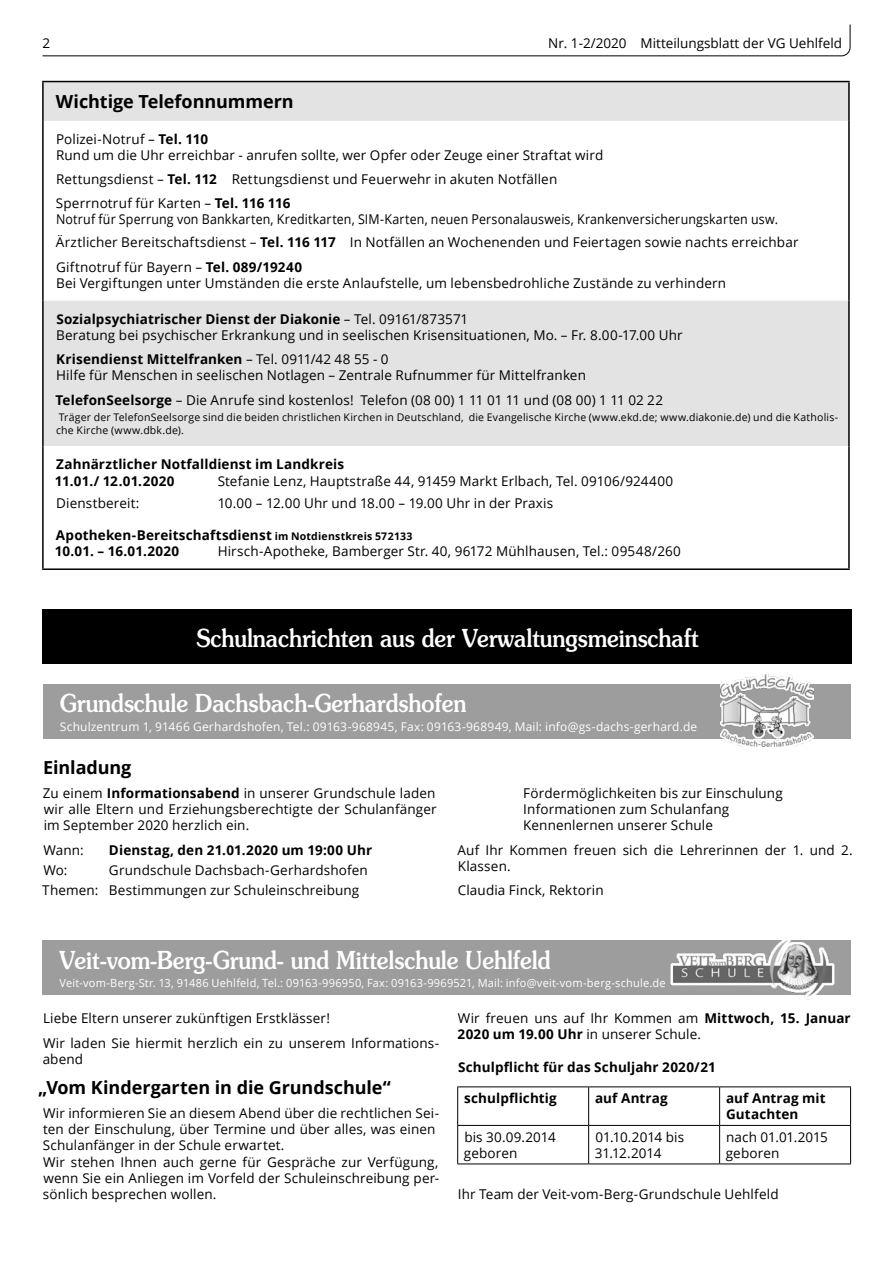
<style>
.page{position:relative;width:893px;height:1263px;background:#fff}
.page>*{position:absolute;margin:0;border:0;box-sizing:border-box;transform-origin:0 0}
.t1{font:500 24.75px "Souvenir";color:#fff;scale:.89 1}
.t2{font:700 18px "Open Sans";letter-spacing:-.005em;color:#000}
.t3{font:13.5px/16.2px "Open Sans";letter-spacing:.01em;color:#000}
.t4{font:13.5px/24px "Open Sans";letter-spacing:.01em;color:#000;scale:.92 1}
.t5{font:700 13.5px/16.2px "Open Sans";letter-spacing:.01em;color:#000}
.t6{font:12px "Open Sans";letter-spacing:.015em;color:#fff}
.t7{font:11.25px "Open Sans";letter-spacing:.02em;color:#fff}
.t8{font:10.5px/12.6px "Open Sans";letter-spacing:.02em;color:#000}
.s1{font-weight:700}
.s2{font-size:10.5px}
</style>
<div class="page">
<svg style="left:42px;top:24px;width:809px;height:33px"></svg>
<div style="left:43px;top:609px;width:809px;height:55px;background:#000"></div>
<div style="left:43px;top:940px;width:808px;height:55px;background:#9d9d9d"></div>
<img style="left:670px;top:937px;width:165px;height:63px">
<hr style="left:457px;top:1086px;width:132px;height:1px;background:#000">
<hr style="left:589px;top:1086px;width:131px;height:1px;background:#000">
<hr style="left:720px;top:1086px;width:131px;height:1px;background:#000">
<hr style="left:457px;top:1125px;width:132px;height:1px;background:#000">
<hr style="left:589px;top:1125px;width:131px;height:1px;background:#000">
<hr style="left:720px;top:1125px;width:131px;height:1px;background:#000">
<hr style="left:457px;top:1163px;width:132px;height:1px;background:#000">
<hr style="left:589px;top:1163px;width:131px;height:1px;background:#000">
<hr style="left:720px;top:1163px;width:131px;height:1px;background:#000">
<hr style="left:457px;top:1087px;width:1px;height:38px;background:#000">
<hr style="left:457px;top:1126px;width:1px;height:37px;background:#000">
<hr style="left:588px;top:1087px;width:1px;height:38px;background:#000">
<hr style="left:719px;top:1087px;width:1px;height:38px;background:#000">
<hr style="left:850px;top:1087px;width:1px;height:38px;background:#000">
<hr style="left:588px;top:1126px;width:1px;height:37px;background:#000">
<hr style="left:719px;top:1126px;width:1px;height:37px;background:#000">
<hr style="left:850px;top:1126px;width:1px;height:37px;background:#000">
<div style="left:43px;top:684px;width:808px;height:54px;background:#9d9d9d"></div>
<img style="left:720px;top:675px;width:93px;height:72px">
<svg style="left:44px;top:82px;width:804px;height:364px;fill:#e3e3e3"></svg>
<hr style="left:42px;top:81px;width:808px;height:1px;background:#000">
<hr style="left:42px;top:82px;width:2px;height:39px;background:#000">
<hr style="left:848px;top:82px;width:2px;height:39px;background:#000">
<hr style="left:42px;top:121px;width:2px;height:180px;background:#000">
<hr style="left:848px;top:121px;width:2px;height:180px;background:#000">
<hr style="left:42px;top:301px;width:2px;height:145px;background:#000">
<hr style="left:848px;top:301px;width:2px;height:145px;background:#000">
<hr style="left:42px;top:446px;width:2px;height:122px;background:#000">
<hr style="left:848px;top:446px;width:2px;height:122px;background:#000">
<hr style="left:42px;top:568px;width:808px;height:2px;background:#000">
<p class="t3" style="left:43px;top:34px;width:9px">2</p>
<p class="t3" style="left:548px;top:34px;width:295px">Nr. 1-2/2020 Mitteilungsblatt der VG Uehlfeld</p>
<h2 class="t2" style="left:56px;top:89px;width:239px">Wichtige Telefonnummern</h2>
<p class="t3" style="left:56px;top:131px;width:549px">Polizei-Notruf – <span class="s1">Tel. 110<br></span>Rund um die Uhr erreichbar - anrufen sollte, wer Opfer oder Zeuge einer Straftat wird</p>
<p class="t3" style="left:56px;top:167px;width:503px;line-height:23.7px">Rettungsdienst – <span class="s1">Tel. 112</span> Rettungsdienst und Feuerwehr in akuten Notfällen<br>Sperrnotruf für Karten – <span class="s1">Tel. 116 116</span></p>
<p class="t4" style="left:56px;top:206px;width:809px">Notruf für Sperrung von Bankkarten, Kreditkarten, SIM-Karten, neuen Personalausweis, Krankenversicherungskarten usw.<br>Ärztlicher Bereitschaftsdienst – <span class="s1">Tel. 116 117</span> In Notfällen an Wochenenden und Feiertagen sowie nachts erreichbar<br>Giftnotruf für Bayern – <span class="s1">Tel. 089/19240</span></p>
<p class="t3" style="left:56px;top:275px;width:672px">Bei Vergiftungen unter Umständen die erste Anlaufstelle, um lebensbedrohliche Zustände zu verhindern</p>
<p class="t3" style="left:56px;top:310px;width:628px"><span class="s1">Sozialpsychiatrischer Dienst der Diakonie</span> – Tel. 09161/873571<br>Beratung bei psychischer Erkrankung und in seelischen Krisensituationen, Mo. – Fr. 8.00-17.00 Uhr</p>
<p class="t3" style="left:56px;top:351px;width:531px"><span class="s1">Krisendienst Mittelfranken</span> – Tel. 0911/42 48 55 - 0<br>Hilfe für Menschen in seelischen Notlagen – Zentrale Rufnummer für Mittelfranken</p>
<p class="t3" style="left:55px;top:391px;width:609px"><span class="s1">TelefonSeelsorge</span> – Die Anrufe sind kostenlos! Telefon (08 00) 1 11 01 11 und (08 00) 1 11 02 22</p>
<p class="t8" style="left:56px;top:411px;width:784px">Träger der TelefonSeelsorge sind die beiden christlichen Kirchen in Deutschland, die Evangelische Kirche (www.ekd.de; www.diakonie.de) und die Katholis&shy;che Kirche (www.dbk.de).</p>
<p class="t5" style="left:55px;top:456px;width:291px">Zahnärztlicher Notfalldienst im Landkreis<br>11.01./ 12.01.2020</p>
<p class="t3" style="left:218px;top:472px;width:457px">Stefanie Lenz, Hauptstraße 44, 91459 Markt Erlbach, Tel. 09106/924400</p>
<p class="t3" style="left:56px;top:494px;width:85px">Dienstbereit:</p>
<p class="t3" style="left:218px;top:494px;width:337px">10.00 – 12.00 Uhr und 18.00 – 19.00 Uhr in der Praxis</p>
<p class="t5" style="left:55px;top:527px;width:359px">Apotheken-Bereitschaftsdienst <span class="s2">im Notdienstkreis 572133<br></span>10.01. – 16.01.2020</p>
<p class="t3" style="left:218px;top:543px;width:465px">Hirsch-Apotheke, Bamberger Str. 40, 96172 Mühlhausen, Tel.: 09548/260</p>
<h1 class="t1" style="left:196px;top:623px;width:566px">Schulnachrichten aus der Verwaltungsmeinschaft</h1>
<h1 class="t1" style="left:60px;top:688px;width:458px">Grundschule Dachsbach-Gerhardshofen</h1>
<p class="t6" style="left:60px;top:718px;width:639px">Schulzentrum 1, 91466 Gerhardshofen, Tel.: 09163-968945, Fax: 09163-968949, Mail: info@gs-dachs-gerhard.de</p>
<h2 class="t2" style="left:43px;top:754px;width:90px">Einladung</h2>
<p class="t3" style="left:43px;top:784px;width:395px;text-align:justify">Zu einem <span class="s1">Informationsabend</span> in unserer Grundschule laden wir alle Eltern und Erziehungsberechtigte der Schulanfänger im September 2020 herzlich ein.</p>
<p class="t3" style="left:44px;top:841px;width:42px">Wann:</p>
<p class="t5" style="left:109px;top:841px;width:265px">Dienstag, den 21.01.2020 um 19:00 Uhr</p>
<p class="t3" style="left:44px;top:862px;width:26px">Wo:</p>
<p class="t3" style="left:523px;top:784px;width:261px">Fördermöglichkeiten bis zur Einschulung<br>Informationen zum Schulanfang<br>Kennenlernen unserer Schule</p>
<p class="t3" style="left:457px;top:841px;width:397px">Auf Ihr Kommen freuen sich die Lehrerinnen der 1. und 2.<br>Klassen.</p>
<p class="t3" style="left:458px;top:882px;width:148px">Claudia Finck, Rektorin</p>
<p class="t3" style="left:42px;top:859px;width:327px;line-height:20.4px;text-indent:67px">Grundschule Dachsbach-Gerhardshofen<br>Themen: Bestimmungen zur Schuleinschreibung</p>
<h1 class="t1" style="left:60px;top:945px;width:553px">Veit-vom-Berg-Grund- und Mittelschule Uehlfeld</h1>
<p class="t7" style="left:60px;top:975px;width:607px">Veit-vom-Berg-Str. 13, 91486 Uehlfeld, Tel.: 09163-996950, Fax: 09163-9969521, Mail: info@veit-vom-berg-schule.de</p>
<p class="t3" style="left:43px;top:1006px;width:397px;line-height:24.5px">Liebe Eltern unserer zukünftigen Erstklässer!<br>Wir laden Sie hiermit herzlich ein zu unserem Informations-</p>
<p class="t3" style="left:43px;top:1050px;width:42px">abend</p>
<h2 class="t2" style="left:38px;top:1074px;width:354px">„Vom Kindergarten in die Grundschule“</h2>
<p class="t3" style="left:43px;top:1104px;width:398px">Wir informieren Sie an diesem Abend über die rechtlichen Sei&shy;ten der Einschulung, über Termine und über alles, was einen Schulanfänger in der Schule erwartet.<br>Wir stehen Ihnen auch gerne für Gespräche zur Verfügung, wenn Sie ein Anliegen im Vorfeld der Schuleinschreibung per&shy;sönlich besprechen wollen.</p>
<p class="t3" style="left:458px;top:1010px;width:395px">Wir freuen uns auf Ihr Kommen am <span class="s1">Mittwoch, 15. Januar<br>2020 um 19.00 Uhr</span> in unserer Schule.</p>
<p class="t5" style="left:458px;top:1059px;width:259px">Schulpflicht für das Schuljahr 2020/21</p>
<p class="t5" style="left:464px;top:1090px;width:94px">schulpflichtig</p>
<p class="t5" style="left:595px;top:1090px;width:74px">auf Antrag</p>
<p class="t5" style="left:726px;top:1090px;width:101px">auf Antrag mit<br>Gutachten</p>
<p class="t3" style="left:464px;top:1128px;width:93px">bis 30.09.2014 geboren</p>
<p class="t3" style="left:595px;top:1128px;width:91px">01.10.2014 bis<br>31.12.2014</p>
<p class="t3" style="left:726px;top:1128px;width:104px">nach 01.01.2015 geboren</p>
<p class="t3" style="left:458px;top:1186px;width:322px">Ihr Team der Veit-vom-Berg-Grundschule Uehlfeld</p>
</div>
